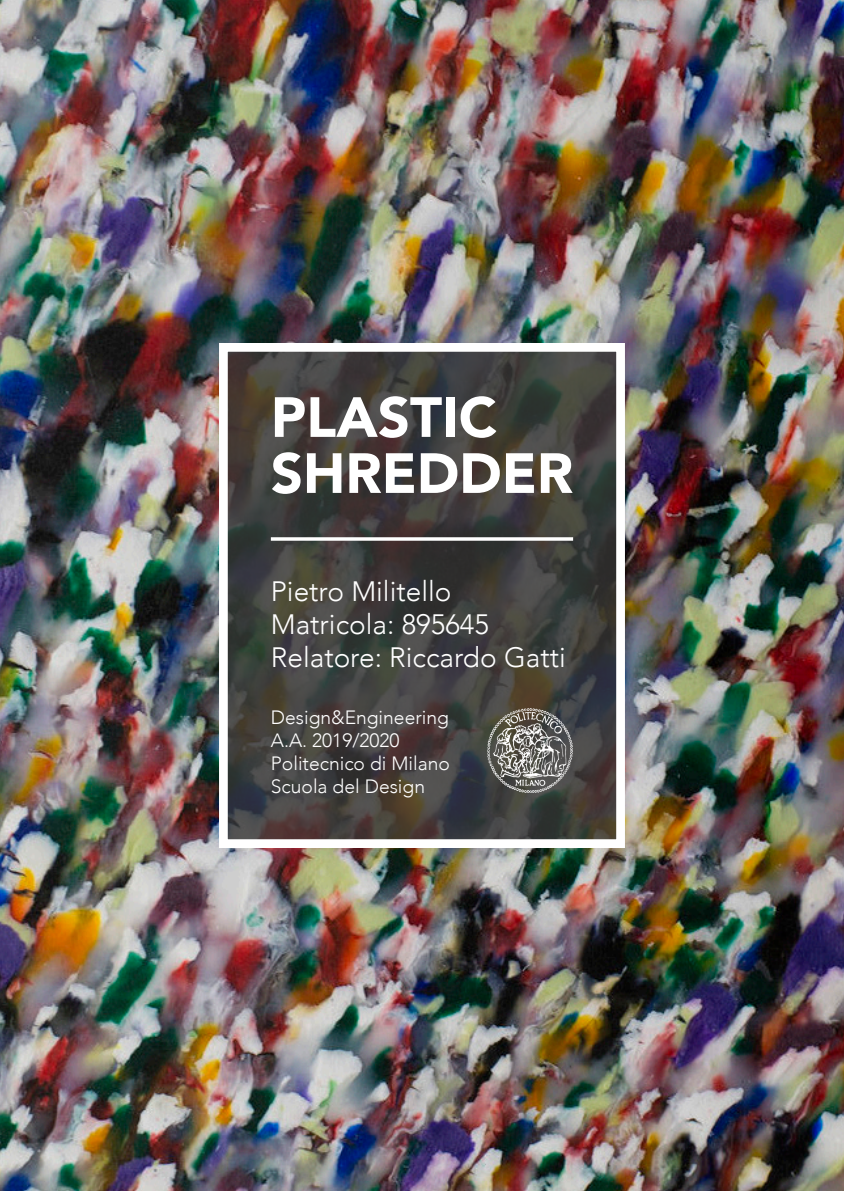
<style>
.page{position:relative;width:844px;height:1191px;background:#fff}
.page>*{position:absolute;margin:0;border:0;box-sizing:border-box;transform-origin:0 0}
.t1{font:900 56px "Avenir";color:#fff}
.t2{font:300 28px "Avenir";color:#fff}
.t3{font:300 19.25px "Avenir";color:#fff}
</style>
<div class="page">
<img style="left:0;top:0;width:843px;height:1191px">
<svg style="left:229px;top:353px;width:385px;height:485px;background:#403e3c"></svg>
<div style="left:219px;top:343px;width:405px;height:505px;border:9px solid #fff"></div>
<img style="left:487px;top:709px;width:85px;height:83px">
<svg style="left:271px;top:537px;width:302px;height:4px"></svg>
<p class="t1" style="left:271px;top:369px;width:228px">PLASTIC</p>
<p class="t1" style="left:271px;top:425px;width:304px">SHREDDER</p>
<p class="t2" style="left:271px;top:574px;width:182px">Pietro Militello</p>
<p class="t2" style="left:271px;top:607px;width:220px">Matricola: 895645</p>
<p class="t2" style="left:271px;top:641px;width:296px">Relatore: Riccardo Gatti</p>
<p class="t3" style="left:271px;top:706px;width:179px">Design&amp;Engineering</p>
<p class="t3" style="left:271px;top:729px;width:130px">A.A. 2019/2020</p>
<p class="t3" style="left:271px;top:752px;width:181px">Politecnico di Milano</p>
<p class="t3" style="left:271px;top:774px;width:156px">Scuola del Design</p>
</div>
